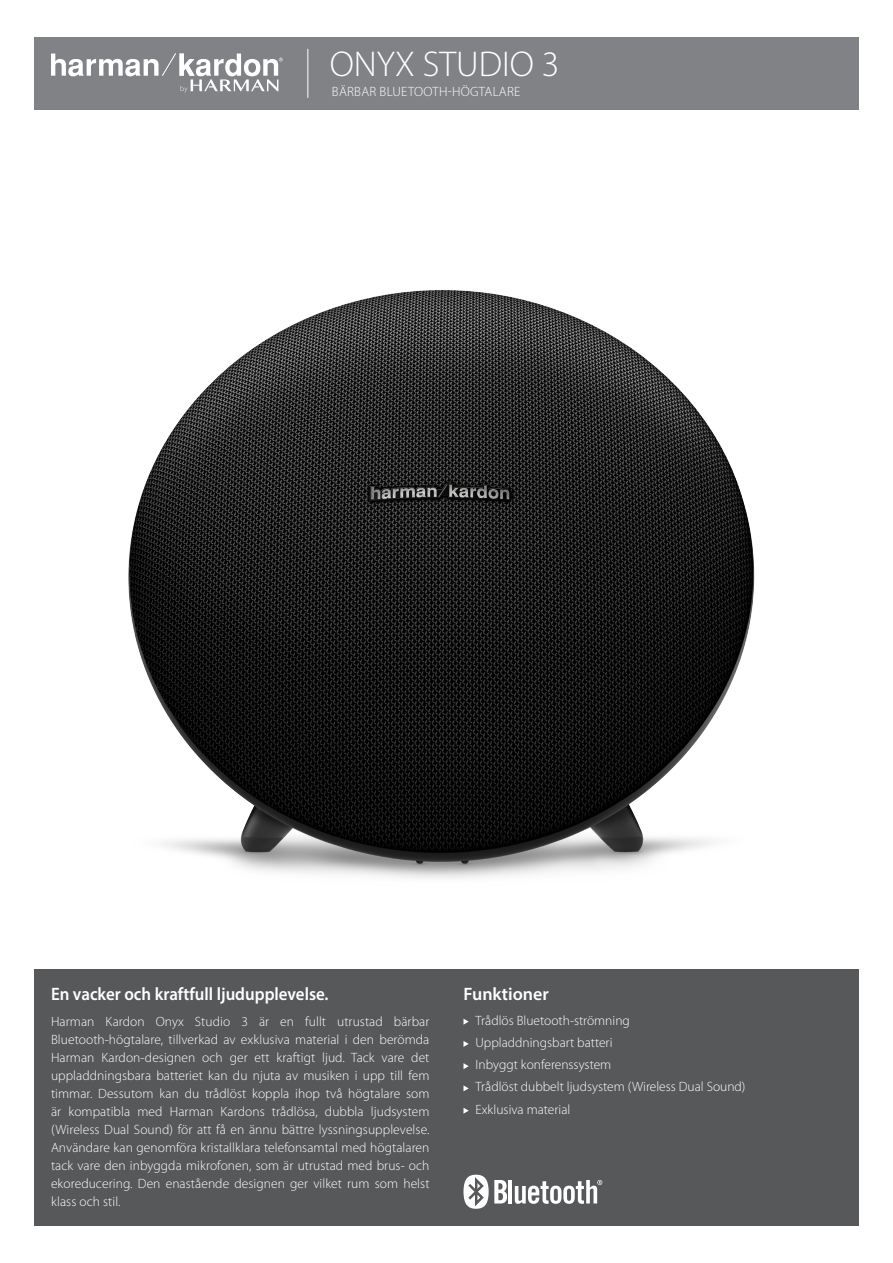
<style>
.page{position:relative;width:893px;height:1263px;background:#fff}
.page>*{position:absolute;margin:0;border:0;box-sizing:border-box;transform-origin:0 0}
.t1{font:300 36px "Myriad Pro";color:#fff}
.t2{font:600 18px "Myriad Pro";color:#fff;scale:.94 1}
.t3{font:600 18px "Myriad Pro";color:#fff}
.t4{font:300 13.5px/18px "Myriad Pro";color:#fff;text-align:justify}
.t5{font:300 13.5px "Myriad Pro";letter-spacing:.02em;color:#fff}
</style>
<div class="page">
<img style="left:128px;top:290px;width:627px;height:588px">
<div style="left:34px;top:37px;width:825px;height:72px;background:#808285"></div>
<div style="left:34px;top:969px;width:825px;height:257px;background:#57585a"></div>
<svg style="left:463px;top:1019px;width:6px;height:6px"></svg>
<svg style="left:463px;top:1041px;width:6px;height:6px"></svg>
<svg style="left:463px;top:1063px;width:6px;height:6px"></svg>
<svg style="left:463px;top:1085px;width:6px;height:6px"></svg>
<svg style="left:463px;top:1108px;width:6px;height:6px"></svg>
<hr style="left:307px;top:49px;width:1px;height:49px;background:#fff">
<svg style="left:51px;top:53px;width:232px;height:40px"></svg>
<hr style="left:509px;top:1180px;width:3px;height:23px;background:#fff">
<svg style="left:463px;top:1175px;width:44px;height:34px"></svg>
<svg style="left:515px;top:1180px;width:87px;height:24px"></svg>
<p class="t1" style="left:330px;top:44px;width:231px">ONYX STUDIO 3</p>
<p class="t5" style="left:332px;top:84px;width:190px">BÄRBAR BLUETOOTH-HÖGTALARE</p>
<p class="t2" style="left:51px;top:982px;width:297px">En vacker och kraftfull ljudupplevelse.</p>
<p class="t4" style="left:51px;top:1013px;width:380px">Harman Kardon Onyx Studio 3 är en fullt utrustad bärbar Bluetooth-högtalare, tillverkad av exklusiva material i den berömda Harman Kardon-designen och ger ett kraftigt ljud. Tack vare det uppladdningsbara batteriet kan du njuta av musiken i upp till fem timmar. Dessutom kan du trådlöst koppla ihop två högtalare som är kompatibla med Harman Kardons trådlösa, dubbla ljudsystem (Wireless Dual Sound) för att få en ännu bättre lyssningsupplevelse.<br>Användare kan genomföra kristallklara telefonsamtal med högtalaren tack vare den inbyggda mikrofonen, som är utrustad med brus- och ekoreducering. Den enastående designen ger vilket rum som helst klass och stil.</p>
<p class="t3" style="left:463px;top:982px;width:87px">Funktioner</p>
<p class="t4" style="left:475px;top:1011px;width:156px">Trådlös Bluetooth-strömning</p>
<p class="t4" style="left:475px;top:1034px;width:139px">Uppladdningsbart batteri</p>
<p class="t4" style="left:475px;top:1056px;width:137px">Inbyggt konferenssystem</p>
<p class="t4" style="left:475px;top:1078px;width:271px">Trådlöst dubbelt ljudsystem (Wireless Dual Sound)</p>
<p class="t4" style="left:475px;top:1100px;width:96px">Exklusiva material</p>
</div>
